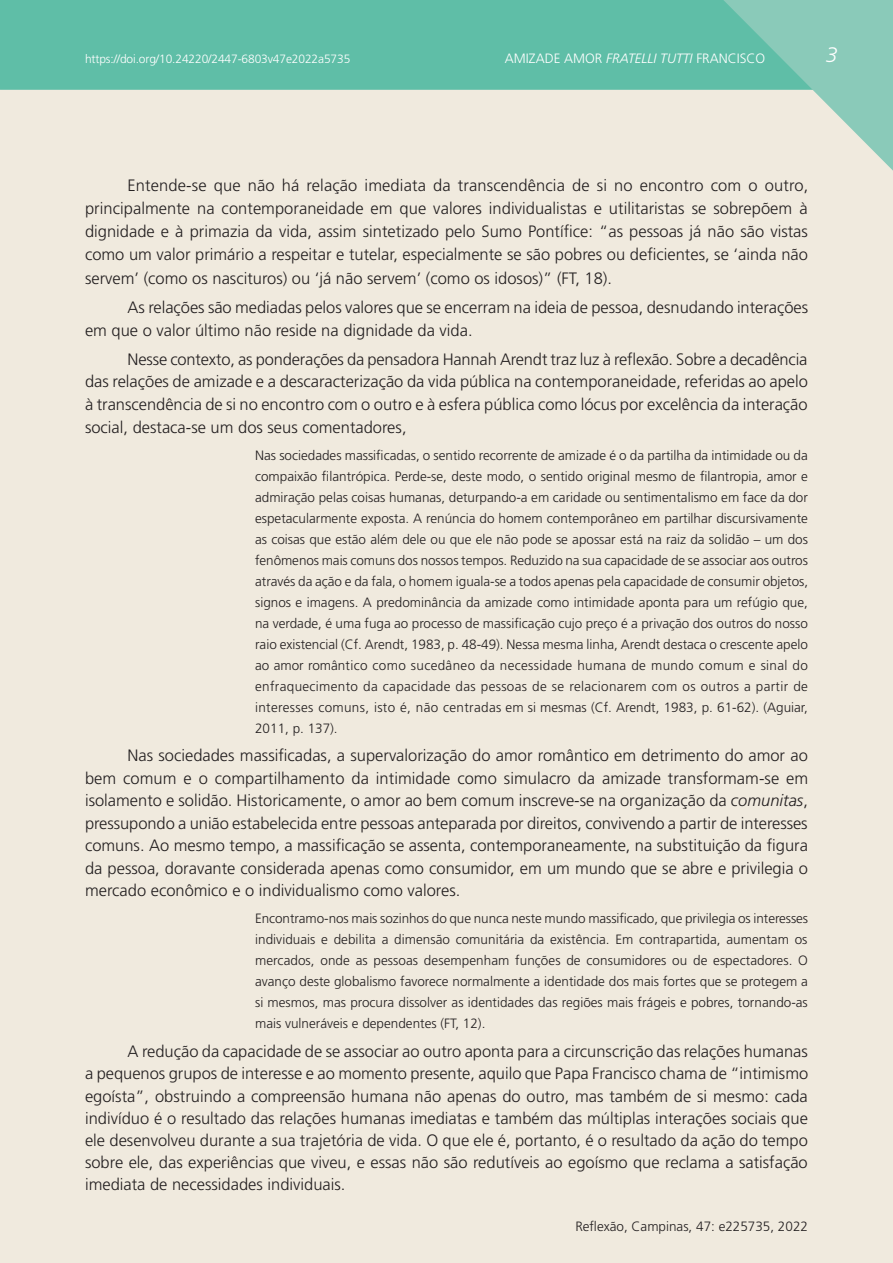
<style>
.page{position:relative;width:893px;height:1263px;background:#fff}
.page>*{position:absolute;margin:0;border:0;box-sizing:border-box;transform-origin:0 0}
.t1{font:italic 300 21px "Frutiger";color:#fff}
.P1{font:300 16.5px/22.5px "Frutiger";color:#231f20;text-align:justify}
.P1a{font:300 13.5px/21px "Frutiger";color:#231f20;text-align:justify}
.t2{font:300 13.5px "Frutiger";color:#fff}
.t3{font:300 12px "Frutiger";letter-spacing:-.01em;color:#fff}
.s1{font-style:italic}
</style>
<div class="page">
<div style="left:0;top:0;width:718px;height:90px;background:#5fbea7"></div>
<svg style="left:718px;top:0;width:175px;height:172px;background:#a9d4c4"></svg>
<p class="t3" style="left:85px;top:52px;width:267px">https://doi.org/10.24220/2447-6803v47e2022a5735</p>
<p class="t2" style="left:505px;top:50px;width:262px">AMIZADE AMOR <span class="s1">FRATELLI TUTTI</span> FRANCISCO</p>
<p class="t1" style="left:826px;top:43px;width:13px">3</p>
<p class="P1" style="left:85px;top:174px;width:725px;line-height:23.2px;text-indent:43px">Entende-se que não há relação imediata da transcendência de si no encontro com o outro, principalmente na contemporaneidade em que valores individualistas e utilitaristas se sobrepõem à dignidade e à primazia da vida, assim sintetizado pelo Sumo Pontífice: “as pessoas já não são vistas como um valor primário a respeitar e tutelar, especialmente se são pobres ou deficientes, se ‘ainda não servem’ (como os nascituros) ou ‘já não servem’ (como os idosos)” (FT, 18).</p>
<p class="P1" style="left:85px;top:296px;width:725px;line-height:23.2px;text-indent:43px">As relações são mediadas pelos valores que se encerram na ideia de pessoa, desnudando interações em que o valor último não reside na dignidade da vida.</p>
<p class="P1" style="left:85px;top:348px;width:724px;text-indent:43px">Nesse contexto, as ponderações da pensadora Hannah Arendt traz luz à reflexão. Sobre a decadência das relações de amizade e a descaracterização da vida pública na contemporaneidade, referidas ao apelo à transcendência de si no encontro com o outro e à esfera pública como lócus por excelência da interação social, destaca-se um dos seus comentadores,</p>
<p class="P1a" style="left:255px;top:445px;width:555px">Nas sociedades massificadas, o sentido recorrente de amizade é o da partilha da intimidade ou da compaixão filantrópica. Perde-se, deste modo, o sentido original mesmo de filantropia, amor e admiração pelas coisas humanas, deturpando-a em caridade ou sentimentalismo em face da dor espetacularmente exposta. A renúncia do homem contemporâneo em partilhar discursivamente as coisas que estão além dele ou que ele não pode se apossar está na raiz da solidão – um dos fenômenos mais comuns dos nossos tempos. Reduzido na sua capacidade de se associar aos outros através da ação e da fala, o homem iguala-se a todos apenas pela capacidade de consumir objetos, signos e imagens. A predominância da amizade como intimidade aponta para um refúgio que, na verdade, é uma fuga ao processo de massificação cujo preço é a privação dos outros do nosso raio existencial (Cf. Arendt, 1983, p. 48-49). Nessa mesma linha, Arendt destaca o crescente apelo ao amor romântico como sucedâneo da necessidade humana de mundo comum e sinal do enfraquecimento da capacidade das pessoas de se relacionarem com os outros a partir de interesses comuns, isto é, não centradas em si mesmas (Cf. Arendt, 1983, p. 61-62). (Aguiar, 2011, p. 137).</p>
<p class="P1" style="left:85px;top:745px;width:725px;text-indent:43px">Nas sociedades massificadas, a supervalorização do amor romântico em detrimento do amor ao bem comum e o compartilhamento da intimidade como simulacro da amizade transformam-se em isolamento e solidão. Historicamente, o amor ao bem comum inscreve-se na organização da <span class="s1">comunitas</span>, pressupondo a união estabelecida entre pessoas anteparada por direitos, convivendo a partir de interesses comuns. Ao mesmo tempo, a massificação se assenta, contemporaneamente, na substituição da figura da pessoa, doravante considerada apenas como consumidor, em um mundo que se abre e privilegia o mercado econômico e o individualismo como valores.</p>
<p class="P1a" style="left:255px;top:908px;width:555px">Encontramo-nos mais sozinhos do que nunca neste mundo massificado, que privilegia os interesses individuais e debilita a dimensão comunitária da existência. Em contrapartida, aumentam os mercados, onde as pessoas desempenham funções de consumidores ou de espectadores. O avanço deste globalismo favorece normalmente a identidade dos mais fortes que se protegem a si mesmos, mas procura dissolver as identidades das regiões mais frágeis e pobres, tornando-as mais vulneráveis e dependentes (FT, 12).</p>
<p class="P1" style="left:85px;top:1040px;width:725px;line-height:22px;text-indent:43px">A redução da capacidade de se associar ao outro aponta para a circunscrição das relações humanas a pequenos grupos de interesse e ao momento presente, aquilo que Papa Francisco chama de “intimismo egoísta”, obstruindo a compreensão humana não apenas do outro, mas também de si mesmo: cada indivíduo é o resultado das relações humanas imediatas e também das múltiplas interações sociais que ele desenvolveu durante a sua trajetória de vida. O que ele é, portanto, é o resultado da ação do tempo sobre ele, das experiências que viveu, e essas não são redutíveis ao egoísmo que reclama a satisfação imediata de necessidades individuais.</p>
<p class="P1a" style="left:575px;top:1215px;width:234px">Reflexão, Campinas, 47: e225735, 2022</p>
</div>
